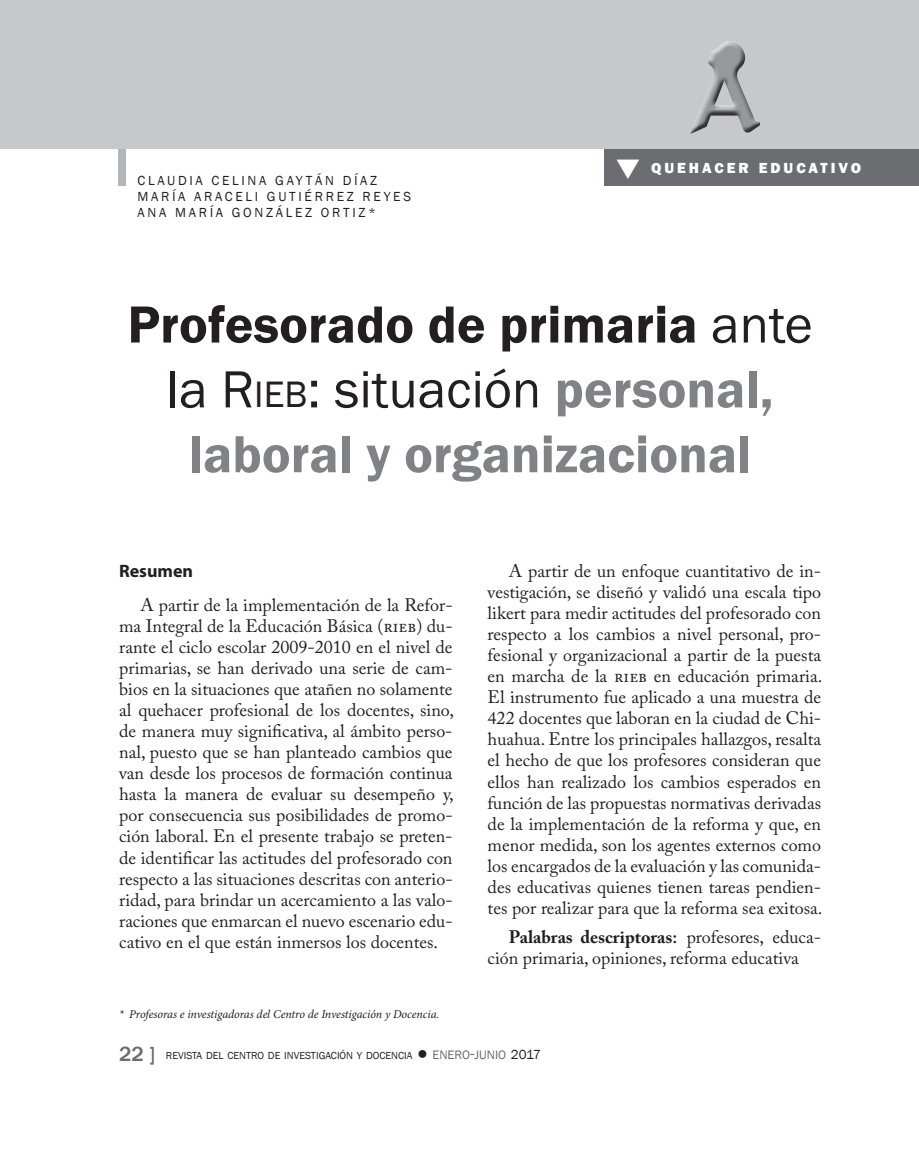
<style>
.page{position:relative;width:919px;height:1149px;background:#fff}
.page>*{position:absolute;margin:0;border:0;box-sizing:border-box;transform-origin:0 0}
.t1{font:600 54px/64.8px "Franklin Gothic";color:#808285;text-align:center}
.t2{font:500 21px "Franklin Gothic";color:#6b6b6e}
.t3{font:18px/21px "Adobe Caslon Pro";color:#231f20;text-align:justify}
.t4{font:700 18px "Myriad Pro";color:#231f20}
.t5{font:800 15px "Franklin Gothic";letter-spacing:.2em;color:#fff}
.t6{font:13.5px/16.2px "Franklin Gothic";letter-spacing:.2em;color:#231f20}
.t7{font:italic 12px "Minion Pro";letter-spacing:-.01em;color:#231f20}
.t8{font:10.5px "Franklin Gothic";color:#231f20}
.s1{color:#231f20}
.s2{font-weight:400;color:#231f20}
.s3{font-weight:400;font-size:37.8px;color:#231f20}
.s4{font-weight:700}
.s5{font-weight:600}
.s6{font-style:inherit}
.s7{font-size:18px}
.s8{font-size:12.6px;color:#6b6b6e}
.s9{font-size:18px;color:#6b6b6e}
.s10{font-size:13.5px}
</style>
<div class="page">
<div style="left:0;top:0;width:918px;height:149px;background:#c7c8ca"></div>
<div style="left:118px;top:149px;width:8px;height:37px;background:#b4b5b8"></div>
<div style="left:604px;top:149px;width:314px;height:37px;background:#6c6d70"></div>
<div style="left:689px;top:41px;width:72px;height:92px;background:#fff;opacity:.75"></div>
<div style="left:689px;top:46px;width:72px;height:88px;background:#231f20;opacity:.75"></div>
<p class="t6" style="left:138px;top:172px;width:275px">CLAUDIA CELINA GAYTÁN DÍAZ<br>MARÍA ARACELI GUTIÉRREZ REYES<br>ANA MARÍA GONZÁLEZ ORTIZ*</p>
<p class="t5" style="left:615px;top:158px;width:248px">❑ QUEHACER EDUCATIVO</p>
<h1 class="t1" style="left:127px;top:292px;width:686px"><span class="s1">Profesorado de primaria</span> <span class="s2">ante la</span> <span class="s2">R</span> <span class="s3">IEB</span><span class="s2">: situación</span> personal, laboral y organizacional</h1>
<p class="t4" style="left:119px;top:559px;width:76px">Resumen</p>
<p class="t3" style="left:119px;top:594px;width:336px;text-indent:21px">A partir de la implementación de la Refor&shy;ma Integral de la Educación Básica (rieb) du&shy;rante el ciclo escolar 2009-2010 en el nivel de primarias, se han derivado una serie de cam&shy;bios en la situaciones que atañen no solamente al quehacer profesional de los docentes, sino, de manera muy significativa, al ámbito perso&shy;nal, puesto que se han planteado cambios que van desde los procesos de formación continua hasta la manera de evaluar su desempeño y, por consecuencia sus posibilidades de promo&shy;ción laboral. En el presente trabajo se preten&shy;de identificar las actitudes del profesorado con respecto a las situaciones descritas con anterio&shy;ridad, para brindar un acercamiento a las valo&shy;raciones que enmarcan el nuevo escenario edu&shy;cativo en el que están inmersos los docentes.</p>
<p class="t7" style="left:119px;top:1005px;width:322px">* Profesoras e investigadoras del Centro de Investigación y Docencia.</p>
<p class="t3" style="left:487px;top:560px;width:336px;text-indent:21px">A partir de un enfoque cuantitativo de in&shy;vestigación, se diseñó y validó una escala tipo likert para medir actitudes del profesorado con respecto a los cambios a nivel personal, pro&shy;fesional y organizacional a partir de la puesta en marcha de la rieb en educación primaria.<br>El instrumento fue aplicado a una muestra de 422 docentes que laboran en la ciudad de Chi&shy;huahua. Entre los principales hallazgos, resalta el hecho de que los profesores consideran que ellos han realizado los cambios esperados en función de las propuestas normativas derivadas de la implementación de la reforma y que, en menor medida, son los agentes externos como los encargados de la evaluación y las comunida&shy;des educativas quienes tienen tareas pendien&shy;tes por realizar para que la reforma sea exitosa.</p>
<p class="t3" style="left:487px;top:926px;width:335px;text-indent:21px"><span class="s4">Palabras descriptoras</span><span class="s5">:</span> profesores, educa&shy;ción primaria, opiniones, reforma educativa</p>
<p class="t2" style="left:119px;top:1040px;width:38px">22 <span class="s6">]</span></p>
<p class="t8" style="left:166px;top:1048px;width:376px">REVISTA DEL CENTRO DE INVESTIGACIÓN Y DOCENCIA <span class="s7">●</span> <span class="s8">ENERO</span><span class="s9">-</span><span class="s8">JUNIO</span> <span class="s10">2017</span></p>
</div>
